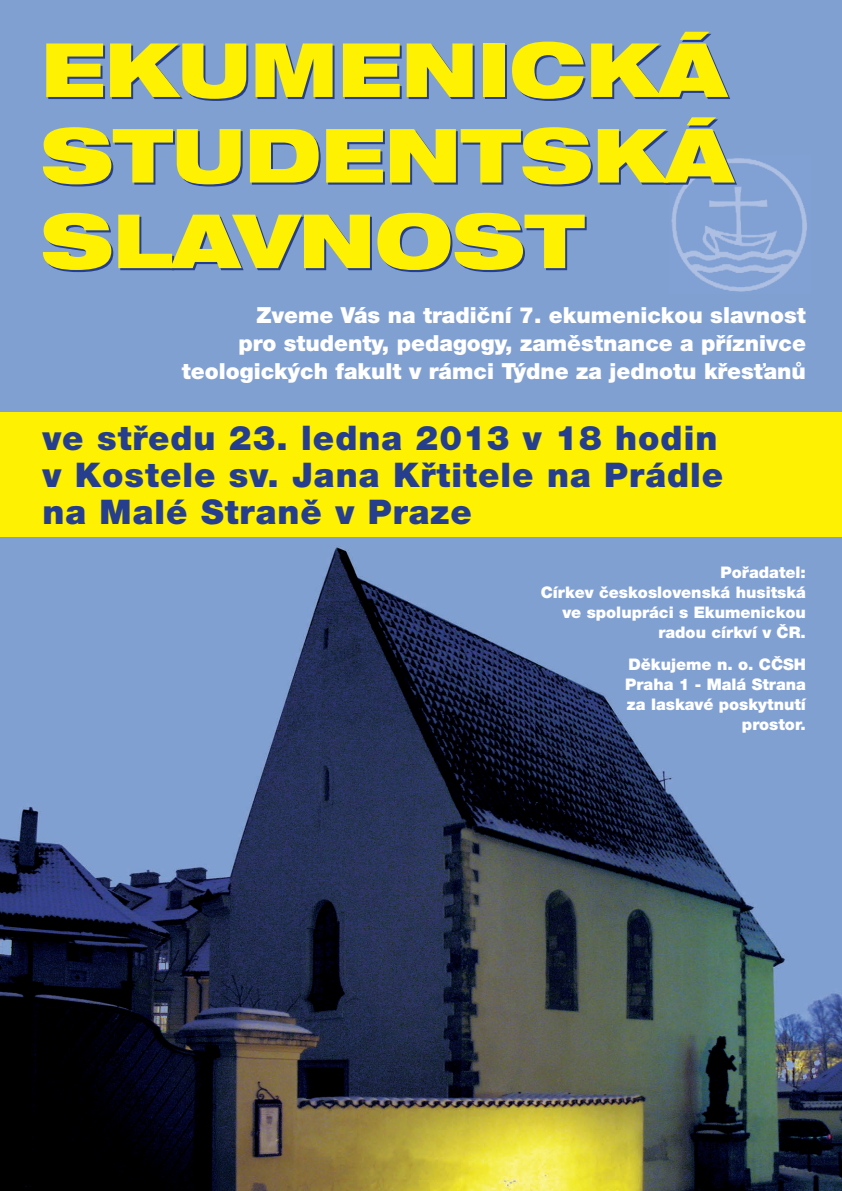
<style>
.page{position:relative;width:842px;height:1191px;background:#fff}
.page>*{position:absolute;margin:0;border:0;box-sizing:border-box;transform-origin:0 0}
.t1{font:900 expanded 74.8px/85.5px "Helvetica Neue CE";color:#fff101;text-align:justify}
.t2{font:900 34px/37px "Helvetica Neue CE";letter-spacing:.03em;color:#253f8e}
.t3{font:900 22.2px/28px "Helvetica Neue CE";color:#fff;text-align:right}
.t4{font:900 16px/20px "Helvetica Neue CE";color:#fff;text-align:right}
</style>
<div class="page">
<img style="left:0;top:0;width:842px;height:1191px">
<img style="left:669px;top:155px;width:141px;height:138px">
<div style="left:0;top:412px;width:842px;height:124px;background:#fff101"></div>
<h1 class="t1" style="left:41px;top:32px;width:693px">EKUMENICKÁ STUDENTSKÁ SLAVNOST</h1>
<h3 class="t3" style="left:182px;top:303px;width:626px">Zveme Vás na tradiční 7. ekumenickou slavnost<br>pro studenty, pedagogy, zaměstnance a příznivce teologických fakult v rámci Týdne za jednotu křesťanů</h3>
<h2 class="t2" style="left:42px;top:423px;width:682px">ve středu 23. ledna 2013 v 18 hodin v Kostele sv. Jana Křtitele na Prádle na Malé Straně v Praze</h2>
<p class="t4" style="left:541px;top:564px;width:267px">Pořadatel:<br>Církev československá husitská ve spolupráci s Ekumenickou radou církví v ČR.</p>
<p class="t4" style="left:625px;top:656px;width:182px">Děkujeme n. o. CČSH<br>Praha 1 - Malá Strana za laskavé poskytnutí prostor.</p>
</div>
